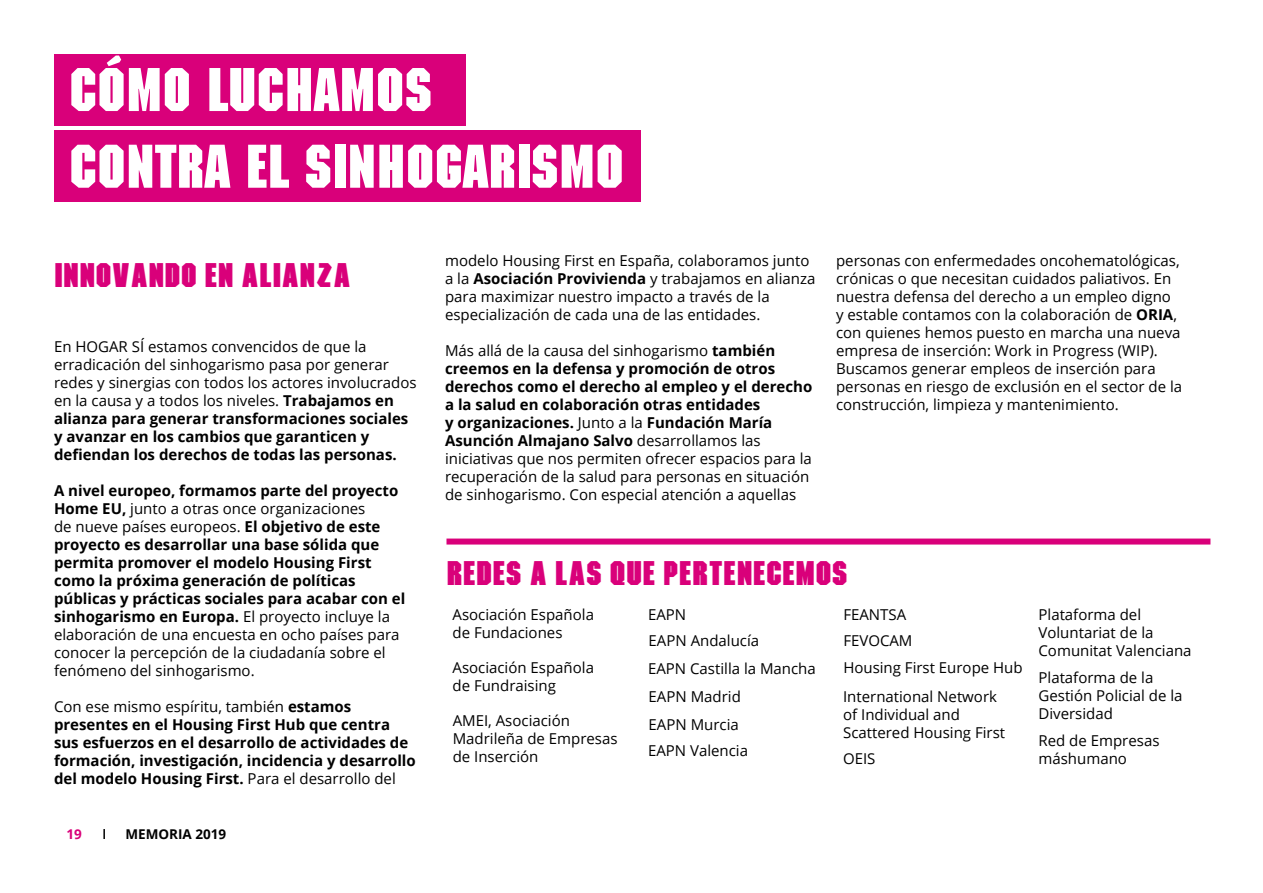
<style>
.page{position:relative;width:1263px;height:893px;background:#fff}
.page>*{position:absolute;margin:0;border:0;box-sizing:border-box;transform-origin:0 0}
.t1{font:700 60px "Machine Std";color:#fff}
.t2{font:700 30px "Machine";color:#d9007a}
.t3{font:15px/18px "Open Sans";color:#000}
.t4{font:700 15px/18px "Open Sans";color:#000}
.t5{font:700 13.5px "Open Sans";color:#000}
.t6{font:700 13.5px "Open Sans";color:#d9007a}
.s1{font-weight:700}
.s2{font-weight:400}
</style>
<div class="page">
<svg style="left:103px;top:829px;width:2px;height:10px"></svg>
<div style="left:54px;top:54px;width:411px;height:71px;background:#d9007a"></div>
<div style="left:54px;top:131px;width:586px;height:71px;background:#d9007a"></div>
<div style="left:446px;top:539px;width:764px;height:6px;background:#d9007a"></div>
<p class="t1" style="left:69px;top:54px;width:365px">CÓMO LUCHAMOS</p>
<p class="t1" style="left:69px;top:131px;width:556px">CONTRA EL SINHOGARISMO</p>
<p class="t2" style="left:54px;top:254px;width:299px">INNOVANDO EN ALIANZA</p>
<p class="t3" style="left:54px;top:337px;width:364px">En HOGAR SÍ estamos convencidos de que la erradicación del sinhogarismo pasa por generar redes y sinergias con todos los actores involucrados en la causa y a todos los niveles. <span class="s1">Trabajamos en alianza para generar transformaciones sociales y avanzar en los cambios que garanticen y defiendan los derechos de todas las personas.</span></p>
<p class="t4" style="left:54px;top:481px;width:353px">A nivel europeo, formamos parte del proyecto Home EU, <span class="s2">junto a otras once organizaciones<br>de nueve países europeos.</span> El objetivo de este proyecto es desarrollar una base sólida que permita promover el modelo Housing First como la próxima generación de políticas públicas y prácticas sociales para acabar con el sinhogarismo en Europa. <span class="s2">El proyecto incluye la elaboración de una encuesta en ocho países para conocer la percepción de la ciudadanía sobre el fenómeno del sinhogarismo.</span></p>
<p class="t4" style="left:54px;top:697px;width:363px"><span class="s2">Con ese mismo espíritu, también</span> estamos presentes en el Housing First Hub que centra sus esfuerzos en el desarrollo de actividades de formación, investigación, incidencia y desarrollo del modelo Housing First. <span class="s2">Para el desarrollo del</span></p>
<p class="t6" style="left:67px;top:824px;width:17px">19</p>
<p class="t5" style="left:125px;top:824px;width:102px">MEMORIA 2019</p>
<p class="t3" style="left:445px;top:251px;width:372px">modelo Housing First en España, colaboramos junto a la <span class="s1">Asociación Provivienda</span> y trabajamos en alianza para maximizar nuestro impacto a través de la especialización de cada una de las entidades.</p>
<p class="t3" style="left:445px;top:341px;width:369px">Más allá de la causa del sinhogarismo <span class="s1">también creemos en la defensa y promoción de otros derechos como el derecho al empleo y el derecho a la salud en colaboración otras entidades<br>y organizaciones.</span> Junto a la <span class="s1">Fundación María Asunción Almajano Salvo</span> desarrollamos las iniciativas que nos permiten ofrecer espacios para la recuperación de la salud para personas en situación de sinhogarismo. Con especial atención a aquellas</p>
<p class="t3" style="left:836px;top:251px;width:348px">personas con enfermedades oncohematológicas, crónicas o que necesitan cuidados paliativos. En nuestra defensa del derecho a un empleo digno y estable contamos con la colaboración de <span class="s1">ORIA</span>, con quienes hemos puesto en marcha una nueva empresa de inserción: Work in Progress (WIP).<br>Buscamos generar empleos de inserción para personas en riesgo de exclusión en el sector de la construcción, limpieza y mantenimiento.</p>
<p class="t2" style="left:446px;top:553px;width:403px">REDES A LAS QUE PERTENECEMOS</p>
<p class="t3" style="left:843px;top:605px;width:64px">FEANTSA</p>
<p class="t3" style="left:649px;top:631px;width:112px">EAPN Andalucía</p>
<p class="t3" style="left:648px;top:605px;width:40px">EAPN</p>
<p class="t3" style="left:452px;top:606px;width:143px">Asociación Española</p>
<p class="t3" style="left:452px;top:624px;width:111px">de Fundaciones</p>
<p class="t3" style="left:843px;top:631px;width:71px">FEVOCAM</p>
<p class="t3" style="left:843px;top:658px;width:181px">Housing First Europe Hub</p>
<p class="t3" style="left:452px;top:658px;width:143px">Asociación Española</p>
<p class="t3" style="left:452px;top:676px;width:105px">de Fundraising</p>
<p class="t3" style="left:648px;top:659px;width:169px">EAPN Castilla la Mancha</p>
<p class="t3" style="left:649px;top:687px;width:94px">EAPN Madrid</p>
<p class="t3" style="left:843px;top:687px;width:164px">International Network of Individual and<br>Scattered Housing First</p>
<p class="t3" style="left:453px;top:711px;width:166px">AMEI, Asociación<br>Madrileña de Empresas de Inserción</p>
<p class="t3" style="left:649px;top:715px;width:92px">EAPN Murcia</p>
<p class="t3" style="left:648px;top:741px;width:102px">EAPN Valencia</p>
<p class="t3" style="left:843px;top:749px;width:34px">OEIS</p>
<p class="t3" style="left:1038px;top:605px;width:155px">Plataforma del<br>Voluntariat de la<br>Comunitat Valenciana</p>
<p class="t3" style="left:1038px;top:668px;width:146px">Plataforma de la<br>Gestión Policial de la<br>Diversidad</p>
<p class="t3" style="left:1038px;top:731px;width:122px">Red de Empresas máshumano</p>
</div>
